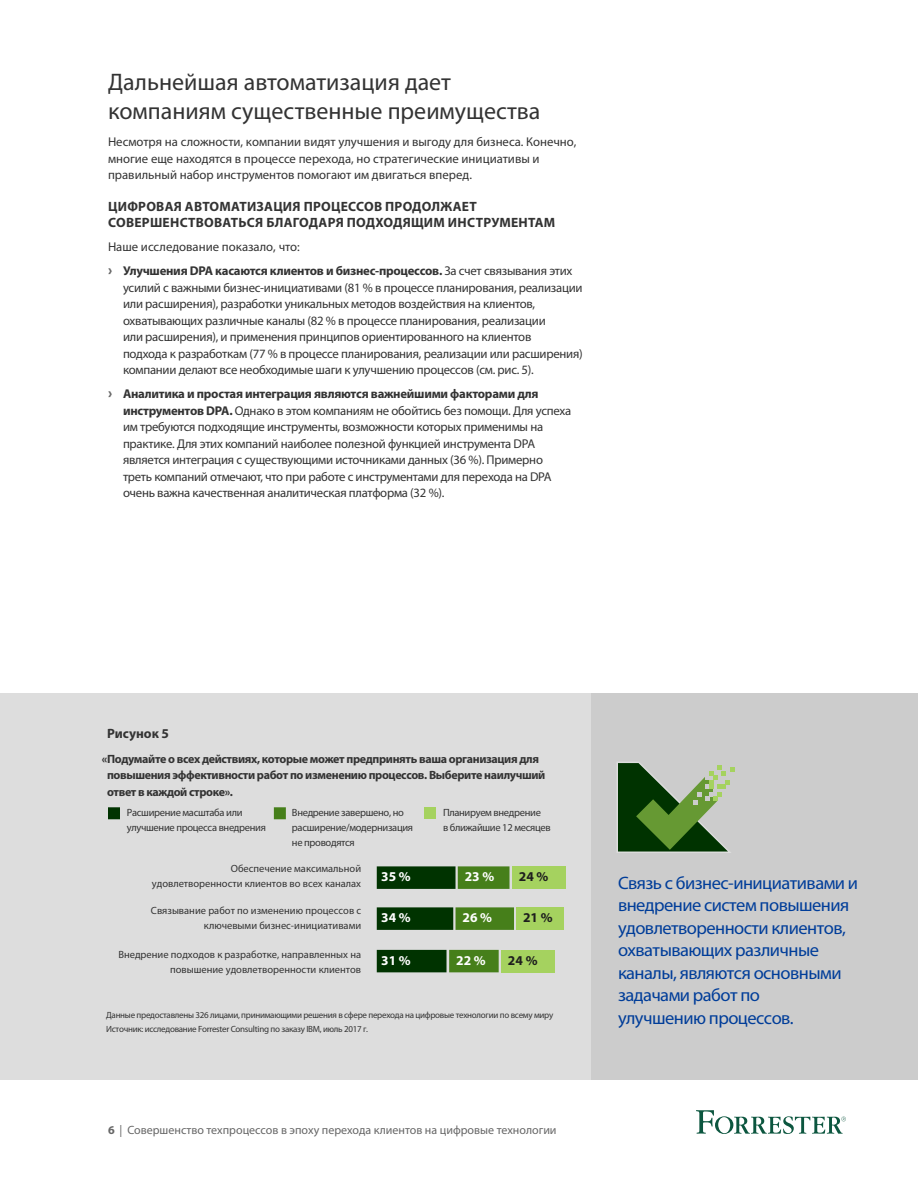
<style>
.page{position:relative;width:918px;height:1188px;background:#fff}
.page>*{position:absolute;margin:0;border:0;box-sizing:border-box;transform-origin:0 0}
.Heading_2{font:24px/28.5px "Myriad Pro";color:#333}
.t1{font:18px/22.5px "Myriad Pro";letter-spacing:-.03em;color:#003d99}
.Heading_3{font:700 13.5px/16.5px "Myriad Pro";letter-spacing:.02em;color:#333}
.t2{font:700 13.5px "Myriad Pro";color:#fff}
.t3{font:700 13.5px "Myriad Pro";color:#1e1e1e}
.Heading_3-2{font:700 13.5px "Myriad Pro";color:#333}
.t4{font:12.75px/16.5px "Myriad Pro";letter-spacing:-.02em;color:#333}
.t5{font:12.75px/16.5px "Myriad Pro";color:#333}
.t6{font:700 12px/16.5px "Myriad Pro";letter-spacing:-.03em;color:#333}
.t7{font:12px "Myriad Pro";color:#666}
.t8{font:10.5px/15px "Myriad Pro";color:#333;text-align:right}
.t9{font:10.5px/15px "Myriad Pro";letter-spacing:-.03em;color:#333}
.t10{font:9px/13.5px "Myriad Pro";letter-spacing:-.03em;color:#333}
.s1{font-weight:900;font-size:15px;color:#666}
.s2{font-weight:700}
</style>
<div class="page">
<svg style="left:696px;top:1110px;width:150px;height:24px"></svg>
<div style="left:0;top:693px;width:918px;height:387px;background:#ddd"></div>
<div style="left:591px;top:693px;width:327px;height:387px;background:#ccc"></div>
<svg style="left:108px;top:807px;width:12px;height:13px"></svg>
<svg style="left:273px;top:807px;width:13px;height:13px"></svg>
<div style="left:424px;top:807px;width:12px;height:12px;background:#a5d25f"></div>
<svg style="left:376px;top:866px;width:134px;height:23px;background:#245714"></svg>
<div style="left:512px;top:866px;width:54px;height:23px;background:#a5d25f"></div>
<svg style="left:376px;top:907px;width:138px;height:23px;background:#265914"></svg>
<div style="left:516px;top:907px;width:47px;height:23px;background:#a5d25f"></div>
<svg style="left:376px;top:949px;width:123px;height:24px;background:#2e5f1d"></svg>
<div style="left:501px;top:950px;width:54px;height:22px;background:#a5d25f"></div>
<svg style="left:617px;top:762px;width:118px;height:91px"></svg>
<p class="Heading_2" style="left:108px;top:67px;width:434px">Дальнейшая автоматизация дает компаниям существенные преимущества</p>
<p class="t5" style="left:108px;top:134px;width:470px">Несмотря на сложности, компании видят улучшения и выгоду для бизнеса. Конечно, многие еще находятся в процессе перехода, но стратегические инициативы и правильный набор инструментов помогают им двигаться вперед.</p>
<p class="Heading_3" style="left:108px;top:198px;width:449px">ЦИФРОВАЯ АВТОМАТИЗАЦИЯ ПРОЦЕССОВ ПРОДОЛЖАЕТ<br>СОВЕРШЕНСТВОВАТЬСЯ БЛАГОДАРЯ ПОДХОДЯЩИМ ИНСТРУМЕНТАМ</p>
<p class="t5" style="left:108px;top:239px;width:193px">Наше исследование показало, что:</p>
<p class="t4" style="left:123px;top:263px;width:461px;text-indent:-15px"><span class="s1">›</span> <span class="s2">Улучшения DPA касаются клиентов и бизнес-процессов.</span> За счет связывания этих усилий с важными бизнес-инициативами (81 % в процессе планирования, реализации или расширения), разработки уникальных методов воздействия на клиентов, охватывающих различные каналы (82 % в процессе планирования, реализации<br>или расширения), и применения принципов ориентированного на клиентов<br>подхода к разработкам (77 % в процессе планирования, реализации или расширения) компании делают все необходимые шаги к улучшению процессов (см. рис. 5).</p>
<p class="t4" style="left:123px;top:386px;width:450px;text-indent:-15px"><span class="s1">›</span> <span class="s2">Аналитика и простая интеграция являются важнейшими факторами для инструментов DPA.</span> Однако в этом компаниям не обойтись без помощи. Для успеха им требуются подходящие инструменты, возможности которых применимы на практике. Для этих компаний наиболее полезной функцией инструмента DPA является интеграция с существующими источниками данных (36 %). Примерно треть компаний отмечают, что при работе с инструментами для перехода на DPA очень важна качественная аналитическая платформа (32 %).</p>
<p class="Heading_3-2" style="left:107px;top:725px;width:64px">Рисунок 5</p>
<p class="t6" style="left:107px;top:750px;width:440px;text-indent:-5px">«Подумайте о всех действиях, которые может предпринять ваша организация для повышения эффективности работ по изменению процессов. Выберите наилучший ответ в каждой строке».</p>
<p class="t9" style="left:127px;top:805px;width:141px">Расширение масштаба или улучшение процесса внедрения</p>
<p class="t9" style="left:292px;top:805px;width:123px">Внедрение завершено, но расширение/модернизация не проводятся</p>
<p class="t9" style="left:443px;top:805px;width:109px">Планируем внедрение<br>в ближайшие 12 месяцев</p>
<p class="t8" style="left:152px;top:861px;width:211px">Обеспечение максимальной удовлетворенности клиентов во всех каналах</p>
<p class="t2" style="left:381px;top:868px;width:31px">35 %</p>
<p class="t2" style="left:465px;top:868px;width:31px">23 %</p>
<p class="t3" style="left:519px;top:868px;width:31px">24 %</p>
<p class="t8" style="left:151px;top:903px;width:212px">Связывание работ по изменению процессов с ключевыми бизнес-инициативами</p>
<p class="t2" style="left:381px;top:909px;width:31px">34 %</p>
<p class="t2" style="left:463px;top:909px;width:31px">26 %</p>
<p class="t3" style="left:523px;top:909px;width:31px">21 %</p>
<p class="t8" style="left:118px;top:947px;width:244px">Внедрение подходов к разработке, направленных на повышение удовлетворенности клиентов</p>
<p class="t2" style="left:381px;top:951px;width:31px">31 %</p>
<p class="t2" style="left:456px;top:951px;width:31px">22 %</p>
<p class="t3" style="left:508px;top:951px;width:31px">24 %</p>
<p class="t10" style="left:106px;top:1008px;width:449px">Данные предоставлены 326 лицами, принимающими решения в сфере перехода на цифровые технологии по всему миру<br>Источник: исследование Forrester Consulting по заказу IBM, июль 2017 г.</p>
<p class="t7" style="left:108px;top:1123px;width:450px"><span class="s2">6</span> | Совершенство техпроцессов в эпоху перехода клиентов на цифровые технологии</p>
<p class="t1" style="left:618px;top:871px;width:242px">Связь с бизнес-инициативами и внедрение систем повышения удовлетворенности клиентов, охватывающих различные каналы, являются основными задачами работ по<br>улучшению процессов.</p>
</div>
